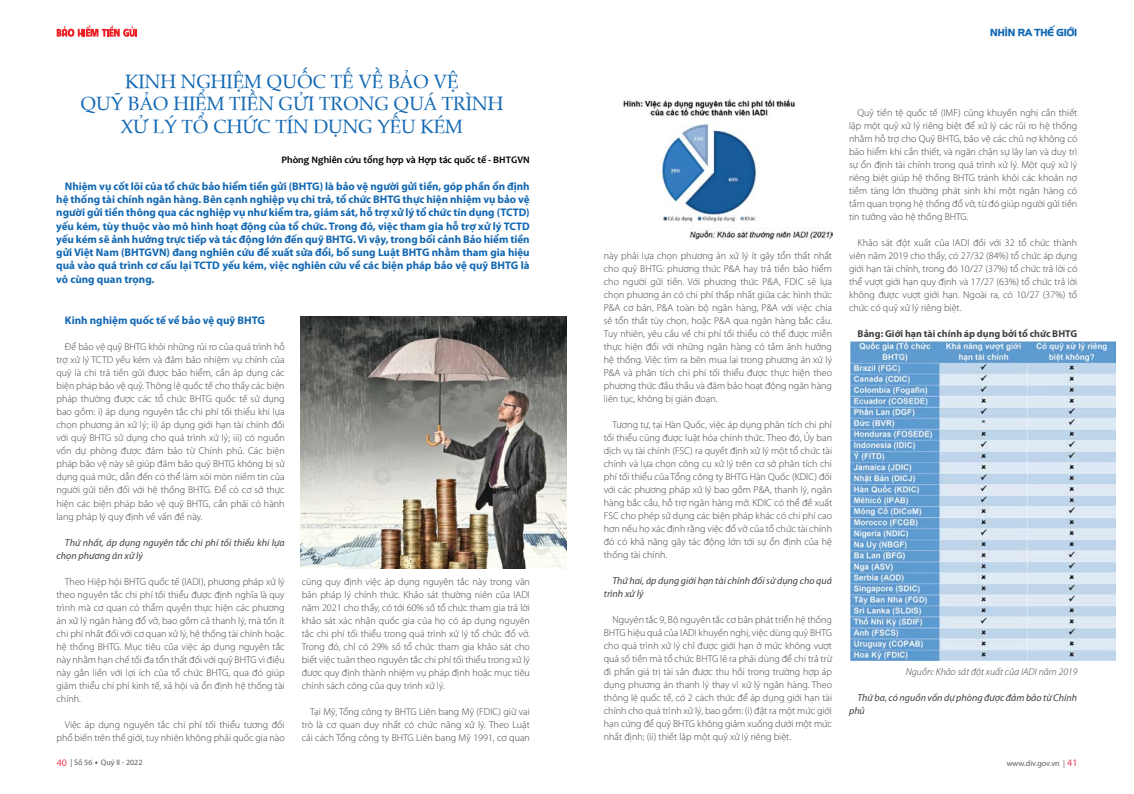
<style>
.page{position:relative;width:1134px;height:794px;background:#fff}
.page>*{position:absolute;margin:0;border:0;box-sizing:border-box;transform-origin:0 0}
.t1{font:19px/22.8px "UVN Viet Sach";color:#1268b3;text-align:center}
.t2{font:700 11px/13.2px "Myriad Pro";color:#1268b3;text-align:justify}
.t3{font:300 10px/13px "Myriad Pro";color:#414042;text-align:justify}
.t4{font:italic 10px/13px "Myriad Pro";color:#414042}
.t5{font:700 10px "Candara";color:#000}
.t6{font:700 10px "Myriad Pro";color:#414042}
.t7{font:italic 300 10px "Myriad Pro";color:#414042}
.t8{font:10px "UTM Hanzel";color:#1268b3}
.t9{font:8px "Myriad Pro";color:#58595b}
.s1{font-size:10px;color:#ef4056}
</style>
<div class="page">
<svg style="left:57px;top:25px;width:80px;height:12px"></svg>
<img style="left:850px;top:342px;width:265px;height:318px">
<img style="left:623px;top:99px;width:209px;height:140px">
<img style="left:301px;top:316px;width:266px;height:252px">
<h1 class="t1" style="left:80px;top:68px;width:424px">KINH NGHIỆM QUỐC TẾ VỀ BẢO VỆ<br>QUỸ BẢO HIỂM TIỀN GỬI TRONG QUÁ TRÌNH<br>XỬ LÝ TỔ CHỨC TÍN DỤNG YẾU KÉM</h1>
<p class="t5" style="left:282px;top:153px;width:250px">Phòng Nghiên cứu tổng hợp và Hợp tác quốc tế - BHTGVN</p>
<p class="t2" style="left:56px;top:179px;width:475px;text-indent:9px">Nhiệm vụ cốt lõi của tổ chức bảo hiểm tiền gửi (BHTG) là bảo vệ người gửi tiền, góp phần ổn định hệ thống tài chính ngân hàng. Bên cạnh nghiệp vụ chi trả, tổ chức BHTG thực hiện nhiệm vụ bảo vệ người gửi tiền thông qua các nghiệp vụ như kiểm tra, giám sát, hỗ trợ xử lý tổ chức tín dụng (TCTD) yếu kém, tùy thuộc vào mô hình hoạt động của tổ chức. Trong đó, việc tham gia hỗ trợ xử lý TCTD yếu kém sẽ ảnh hưởng trực tiếp và tác động lớn đến quỹ BHTG. Vì vậy, trong bối cảnh Bảo hiểm tiền gửi Việt Nam (BHTGVN) đang nghiên cứu đề xuất sửa đổi, bổ sung Luật BHTG nhằm tham gia hiệu quả vào quá trình cơ cấu lại TCTD yếu kém, việc nghiên cứu về các biện pháp bảo vệ quỹ BHTG là vô cùng quan trọng.</p>
<p class="t2" style="left:65px;top:314px;width:201px">Kinh nghiệm quốc tế về bảo vệ quỹ BHTG</p>
<p class="t3" style="left:56px;top:340px;width:230px;text-indent:8px">Để bảo vệ quỹ BHTG khỏi những rủi ro của quá trình hỗ trợ xử lý TCTD yếu kém và đảm bảo nhiệm vụ chính của quỹ là chi trả tiền gửi được bảo hiểm, cần áp dụng các biện pháp bảo vệ quỹ. Thông lệ quốc tế cho thấy các biện pháp thường được các tổ chức BHTG quốc tế sử dụng bao gồm: i) áp dụng nguyên tắc chi phí tối thiểu khi lựa chọn phương án xử lý; ii) áp dụng giới hạn tài chính đối với quỹ BHTG sử dụng cho quá trình xử lý; iii) có nguồn vốn dự phòng được đảm bảo từ Chính phủ. Các biện pháp bảo vệ này sẽ giúp đảm bảo quỹ BHTG không bị sử dụng quá mức, dẫn đến có thể làm xói mòn niềm tin của người gửi tiền đối với hệ thống BHTG. Để có cơ sở thực hiện các biện pháp bảo vệ quỹ BHTG, cần phải có hành lang pháp lý quy định về vấn đề này.</p>
<p class="t4" style="left:56px;top:535px;width:230px;text-indent:8px">Thứ nhất, áp dụng nguyên tắc chi phí tối thiểu khi lựa chọn phương án xử lý</p>
<p class="t3" style="left:56px;top:574px;width:230px;text-indent:8px">Theo Hiệp hội BHTG quốc tế (IADI), phương pháp xử lý theo nguyên tắc chi phí tối thiểu được định nghĩa là quy trình mà cơ quan có thẩm quyền thực hiện các phương án xử lý ngân hàng đổ vỡ, bao gồm cả thanh lý, mà tốn ít chi phí nhất đối với cơ quan xử lý, hệ thống tài chính hoặc hệ thống BHTG. Mục tiêu của việc áp dụng nguyên tắc này nhằm hạn chế tối đa tổn thất đối với quỹ BHTG vì điều này gắn liền với lợi ích của tổ chức BHTG, qua đó giúp giảm thiểu chi phí kinh tế, xã hội và ổn định hệ thống tài chính.</p>
<p class="t3" style="left:56px;top:717px;width:230px;text-align:right">Việc áp dụng nguyên tắc chi phí tối thiểu tương đối phổ biến trên thế giới, tuy nhiên không phải quốc gia nào</p>
<p class="t3" style="left:302px;top:574px;width:230px">cũng quy định việc áp dụng nguyên tắc này trong văn bản pháp lý chính thức. Khảo sát thường niên của IADI năm 2021 cho thấy, có tới 60% số tổ chức tham gia trả lời khảo sát xác nhận quốc gia của họ có áp dụng nguyên tắc chi phí tối thiểu trong quá trình xử lý tổ chức đổ vỡ.<br>Trong đó, chỉ có 29% số tổ chức tham gia khảo sát cho biết việc tuân theo nguyên tắc chi phí tối thiểu trong xử lý được quy định thành nhiệm vụ pháp định hoặc mục tiêu chính sách công của quy trình xử lý.</p>
<p class="t3" style="left:302px;top:704px;width:230px;text-indent:9px">Tại Mỹ, Tổng công ty BHTG Liên bang Mỹ (FDIC) giữ vai trò là cơ quan duy nhất có chức năng xử lý. Theo Luật cải cách Tổng công ty BHTG Liên bang Mỹ 1991, cơ quan</p>
<p class="t8" style="left:990px;top:25px;width:89px">NHÌN RA THẾ GIỚI</p>
<p class="t3" style="left:604px;top:249px;width:230px">này phải lựa chọn phương án xử lý ít gây tổn thất nhất cho quỹ BHTG: phương thức P&amp;A hay trả tiền bảo hiểm cho người gửi tiền. Với phương thức P&amp;A, FDIC sẽ lựa chọn phương án có chi phí thấp nhất giữa các hình thức P&amp;A cơ bản, P&amp;A toàn bộ ngân hàng, P&amp;A với việc chia sẻ tổn thất tùy chọn, hoặc P&amp;A qua ngân hàng bắc cầu.<br>Tuy nhiên, yêu cầu về chi phí tối thiểu có thể được miễn thực hiện đối với những ngân hàng có tầm ảnh hưởng hệ thống. Việc tìm ra bên mua lại trong phương án xử lý P&amp;A và phân tích chi phí tối thiểu được thực hiện theo phương thức đấu thầu và đảm bảo hoạt động ngân hàng liên tục, không bị gián đoạn.</p>
<p class="t3" style="left:604px;top:418px;width:230px;text-indent:8px">Tương tự, tại Hàn Quốc, việc áp dụng phân tích chi phí tối thiểu cũng được luật hóa chính thức. Theo đó, Ủy ban dịch vụ tài chính (FSC) ra quyết định xử lý một tổ chức tài chính và lựa chọn công cụ xử lý trên cơ sở phân tích chi phí tối thiểu của Tổng công ty BHTG Hàn Quốc (KDIC) đối với các phương pháp xử lý bao gồm P&amp;A, thanh lý, ngân hàng bắc cầu, hỗ trợ ngân hàng mở. KDIC có thể đề xuất FSC cho phép sử dụng các biện pháp khác có chi phí cao hơn nếu họ xác định rằng việc đổ vỡ của tổ chức tài chính đó có khả năng gây tác động lớn tới sự ổn định của hệ thống tài chính.</p>
<p class="t4" style="left:604px;top:574px;width:230px;text-indent:8px">Thứ hai, áp dụng giới hạn tài chính đối sử dụng cho quá trình xử lý</p>
<p class="t3" style="left:604px;top:613px;width:230px;text-indent:8px">Nguyên tắc 9, Bộ nguyên tắc cơ bản phát triển hệ thống BHTG hiệu quả của IADI khuyến nghị, việc dùng quỹ BHTG cho quá trình xử lý chỉ được giới hạn ở mức không vượt quá số tiền mà tổ chức BHTG lẽ ra phải dùng để chi trả trừ đi phần giá trị tài sản được thu hồi trong trường hợp áp dụng phương án thanh lý thay vì xử lý ngân hàng. Theo thông lệ quốc tế, có 2 cách thức để áp dụng giới hạn tài chính cho quá trình xử lý, bao gồm: (i) đặt ra một mức giới hạn cứng để quỹ BHTG không giảm xuống dưới một mức nhất định; (ii) thiết lập một quỹ xử lý riêng biệt.</p>
<p class="t3" style="left:849px;top:106px;width:230px;text-indent:8px">Quỹ tiền tệ quốc tế (IMF) cũng khuyến nghị cần thiết lập một quỹ xử lý riêng biệt để xử lý các rủi ro hệ thống nhằm hỗ trợ cho Quỹ BHTG, bảo vệ các chủ nợ không có bảo hiểm khi cần thiết, và ngăn chặn sự lây lan và duy trì sự ổn định tài chính trong quá trình xử lý. Một quỹ xử lý riêng biệt giúp hệ thống BHTG tránh khỏi các khoản nợ tiềm tàng lớn thường phát sinh khi một ngân hàng có tầm quan trọng hệ thống đổ vỡ, từ đó giúp người gửi tiền tin tưởng vào hệ thống BHTG.</p>
<p class="t3" style="left:849px;top:236px;width:230px;text-indent:8px">Khảo sát đột xuất của IADI đối với 32 tổ chức thành viên năm 2019 cho thấy, có 27/32 (84%) tổ chức áp dụng giới hạn tài chính, trong đó 10/27 (37%) tổ chức trả lời có thể vượt giới hạn quy định và 17/27 (63%) tổ chức trả lời không được vượt giới hạn. Ngoài ra, có 10/27 (37%) tổ chức có quỹ xử lý riêng biệt.</p>
<p class="t6" style="left:857px;top:327px;width:221px">Bảng: Giới hạn tài chính áp dụng bởi tổ chức BHTG</p>
<p class="t7" style="left:906px;top:665px;width:173px">Nguồn: Khảo sát đột xuất của IADI năm 2019</p>
<p class="t4" style="left:849px;top:691px;width:230px;text-indent:8px">Thứ ba, có nguồn vốn dự phòng được đảm bảo từ Chính phủ</p>
<p class="t9" style="left:57px;top:757px;width:87px"><span class="s1">40</span> | Số 56 Quý II - 2022</p>
<p class="t9" style="left:1007px;top:758px;width:72px">www.div.gov.vn | <span class="s1">41</span></p>
</div>
